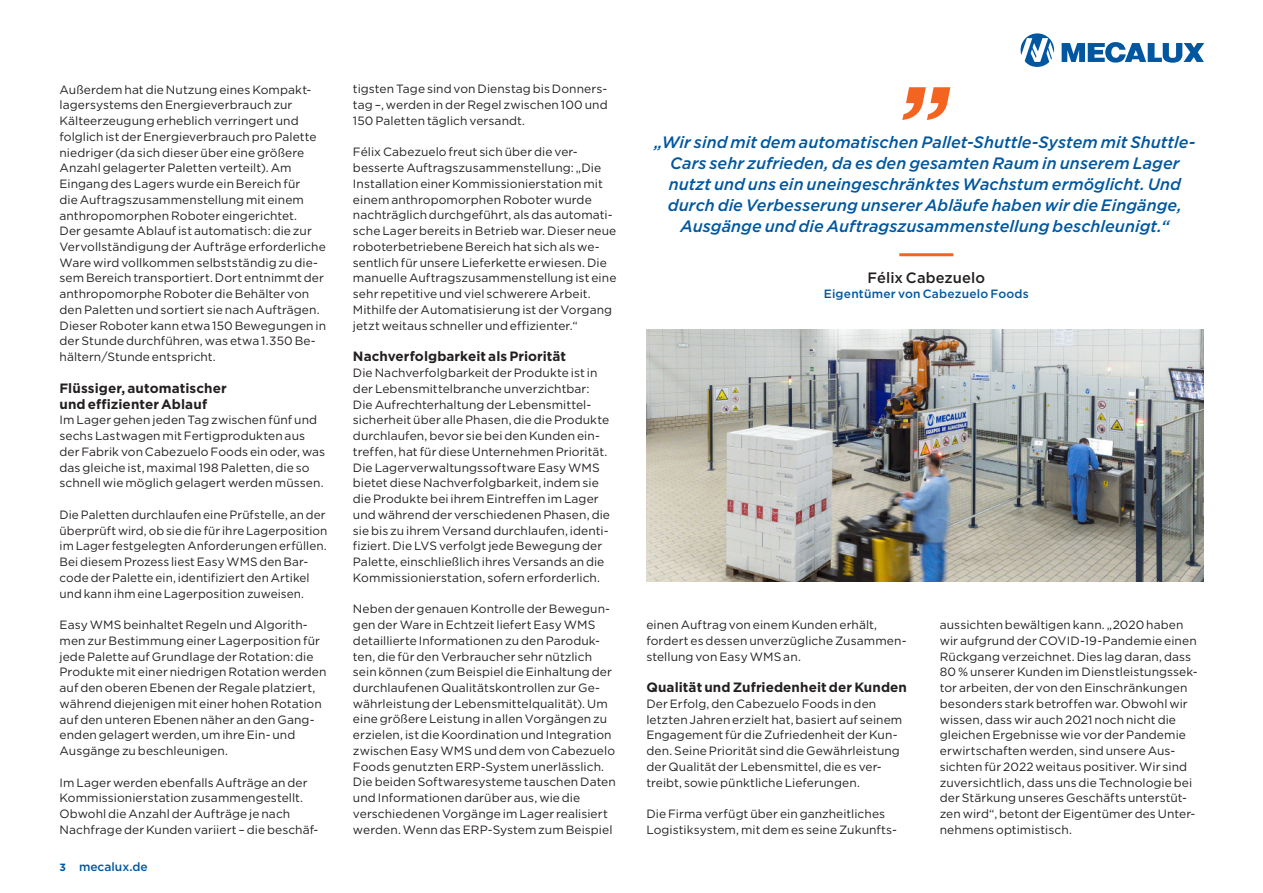
<style>
.page{position:relative;width:1263px;height:893px;background:#fff}
.page>*{position:absolute;margin:0;border:0;box-sizing:border-box;transform-origin:0 0}
.t1{font:italic 500 16.5px/21px "Gotham";letter-spacing:.005em;color:#01579f;text-align:center}
.t2{font:500 15px "Gotham";letter-spacing:.01em;color:#231f20}
.t3{font:700 13.5px/15.8px "Gotham";letter-spacing:.005em;color:#231f20}
.t4{font:12px/15.8px "Gotham";letter-spacing:.005em;color:#231f20}
.t5{font:500 12px "Gotham";letter-spacing:.015em;color:#01579f}
.s1{font-weight:700;font-size:10.5px}
</style>
<div class="page">
<svg style="left:1020px;top:33px;width:34px;height:34px"></svg>
<svg style="left:1062px;top:42px;width:142px;height:21px"></svg>
<img style="left:646px;top:330px;width:557px;height:252px">
<hr style="left:899px;top:253px;width:54px;height:3px;background:#f36421">
<svg style="left:902px;top:87px;width:48px;height:33px"></svg>
<p class="t4" style="left:60px;top:81px;width:268px">Außerdem hat die Nutzung eines Kompakt&shy;lagersystems den Energieverbrauch zur Kälteerzeugung erheblich verringert und folglich ist der Energieverbrauch pro Palette niedriger (da sich dieser über eine größere Anzahl gelagerter Paletten verteilt). Am Eingang des Lagers wurde ein Bereich für<br>die Auftragszusammenstellung mit einem anthropomorphen Roboter eingerichtet.<br>Der gesamte Ablauf ist automatisch: die zur Vervollständigung der Aufträge erforderliche Ware wird vollkommen selbstständig zu die&shy;sem Bereich transportiert. Dort entnimmt der anthropomorphe Roboter die Behälter von den Paletten und sortiert sie nach Aufträgen.<br>Dieser Roboter kann etwa 150 Bewegungen in der Stunde durchführen, was etwa 1.350 Be&shy;hältern/Stunde entspricht.</p>
<p class="t3" style="left:60px;top:380px;width:169px">Flüssiger, automatischer und effizienter Ablauf</p>
<p class="t4" style="left:60px;top:412px;width:267px">Im Lager gehen jeden Tag zwischen fünf und sechs Lastwagen mit Fertigprodukten aus der Fabrik von Cabezuelo Foods ein oder, was das gleiche ist, maximal 198 Paletten, die so schnell wie möglich gelagert werden müssen.</p>
<p class="t4" style="left:60px;top:506px;width:269px">Die Paletten durchlaufen eine Prüfstelle, an der überprüft wird, ob sie die für ihre Lagerposition im Lager festgelegten Anforderungen erfüllen.<br>Bei diesem Prozess liest Easy WMS den Bar&shy;code der Palette ein, identifiziert den Artikel und kann ihm eine Lagerposition zuweisen.</p>
<p class="t4" style="left:60px;top:617px;width:269px">Easy WMS beinhaltet Regeln und Algorith&shy;men zur Bestimmung einer Lagerposition für jede Palette auf Grundlage der Rotation: die Produkte mit einer niedrigen Rotation werden auf den oberen Ebenen der Regale platziert, während diejenigen mit einer hohen Rotation auf den unteren Ebenen näher an den Gang&shy;enden gelagert werden, um ihre Ein- und Ausgänge zu beschleunigen.</p>
<p class="t4" style="left:60px;top:774px;width:260px">Im Lager werden ebenfalls Aufträge an der Kommissionierstation zusammengestellt.<br>Obwohl die Anzahl der Aufträge je nach Nachfrage der Kunden variiert – die beschäf-</p>
<p class="t5" style="left:60px;top:859px;width:90px"><span class="s1">3</span> mecalux.de</p>
<p class="t4" style="left:353px;top:81px;width:256px;text-align:justify">tigsten Tage sind von Dienstag bis Donners&shy;tag –, werden in der Regel zwischen 100 und 150 Paletten täglich versandt.</p>
<p class="t4" style="left:353px;top:144px;width:265px">Félix Cabezuelo freut sich über die ver&shy;besserte Auftragszusammenstellung: „Die Installation einer Kommissionierstation mit einem anthropomorphen Roboter wurde nachträglich durchgeführt, als das automati&shy;sche Lager bereits in Betrieb war. Dieser neue roboterbetriebene Bereich hat sich als we&shy;sentlich für unsere Lieferkette erwiesen. Die manuelle Auftragszusammenstellung ist eine sehr repetitive und viel schwerere Arbeit.<br>Mithilfe der Automatisierung ist der Vorgang jetzt weitaus schneller und effizienter.“</p>
<p class="t3" style="left:353px;top:349px;width:215px">Nachverfolgbarkeit als Priorität</p>
<p class="t4" style="left:353px;top:365px;width:259px">Die Nachverfolgbarkeit der Produkte ist in der Lebensmittelbranche unverzichtbar:<br>Die Aufrechterhaltung der Lebensmittel&shy;sicherheit über alle Phasen, die die Produkte durchlaufen, bevor sie bei den Kunden ein&shy;treffen, hat für diese Unternehmen Priorität.<br>Die Lagerverwaltungssoftware Easy WMS bietet diese Nachverfolgbarkeit, indem sie die Produkte bei ihrem Eintreffen im Lager und während der verschiedenen Phasen, die sie bis zu ihrem Versand durchlaufen, identi&shy;fiziert. Die LVS verfolgt jede Bewegung der Palette, einschließlich ihres Versands an die Kommissionierstation, sofern erforderlich.</p>
<p class="t4" style="left:353px;top:601px;width:264px">Neben der genauen Kontrolle der Bewegun&shy;gen der Ware in Echtzeit liefert Easy WMS detaillierte Informationen zu den Paroduk&shy;ten, die für den Verbraucher sehr nützlich sein können (zum Beispiel die Einhaltung der durchlaufenen Qualitätskontrollen zur Ge&shy;währleistung der Lebensmittelqualität). Um eine größere Leistung in allen Vorgängen zu erzielen, ist die Koordination und Integration zwischen Easy WMS und dem von Cabezuelo Foods genutzten ERP-System unerlässlich.<br>Die beiden Softwaresysteme tauschen Daten und Informationen darüber aus, wie die verschiedenen Vorgänge im Lager realisiert werden. Wenn das ERP-System zum Beispiel</p>
<p class="t1" style="left:654px;top:131px;width:542px">„Wir sind mit dem automatischen Pallet-Shuttle-System mit Shuttle-Cars sehr zufrieden, da es den gesamten Raum in unserem Lager nutzt und uns ein uneingeschränktes Wachstum ermöglicht. Und durch die Verbesserung unserer Abläufe haben wir die Eingänge, Ausgänge und die Auftragszusammenstellung beschleunigt.“</p>
<p class="t2" style="left:868px;top:267px;width:119px">Félix Cabezuelo</p>
<p class="t5" style="left:824px;top:286px;width:207px">Eigentümer von Cabezuelo Foods</p>
<p class="t4" style="left:646px;top:617px;width:262px">einen Auftrag von einem Kunden erhält, fordert es dessen unverzügliche Zusammen&shy;stellung von Easy WMS an.</p>
<p class="t3" style="left:646px;top:679px;width:262px">Qualität und Zufriedenheit der Kunden</p>
<p class="t4" style="left:646px;top:695px;width:257px">Der Erfolg, den Cabezuelo Foods in den letzten Jahren erzielt hat, basiert auf seinem Engagement für die Zufriedenheit der Kun&shy;den. Seine Priorität sind die Gewährleistung der Qualität der Lebensmittel, die es ver&shy;treibt, sowie pünktliche Lieferungen.</p>
<p class="t4" style="left:646px;top:806px;width:252px">Die Firma verfügt über ein ganzheitliches<br>Logistiksystem, mit dem es seine Zukunfts-</p>
<p class="t4" style="left:940px;top:617px;width:259px">aussichten bewältigen kann. „2020 haben wir aufgrund der COVID-19-Pandemie einen Rückgang verzeichnet. Dies lag daran, dass 80 % unserer Kunden im Dienstleistungssek&shy;tor arbeiten, der von den Einschränkungen besonders stark betroffen war. Obwohl wir wissen, dass wir auch 2021 noch nicht die gleichen Ergebnisse wie vor der Pandemie erwirtschaften werden, sind unsere Aus&shy;sichten für 2022 weitaus positiver. Wir sind zuversichtlich, dass uns die Technologie bei der Stärkung unseres Geschäfts unterstüt&shy;zen wird“, betont der Eigentümer des Unter&shy;nehmens optimistisch.</p>
</div>
